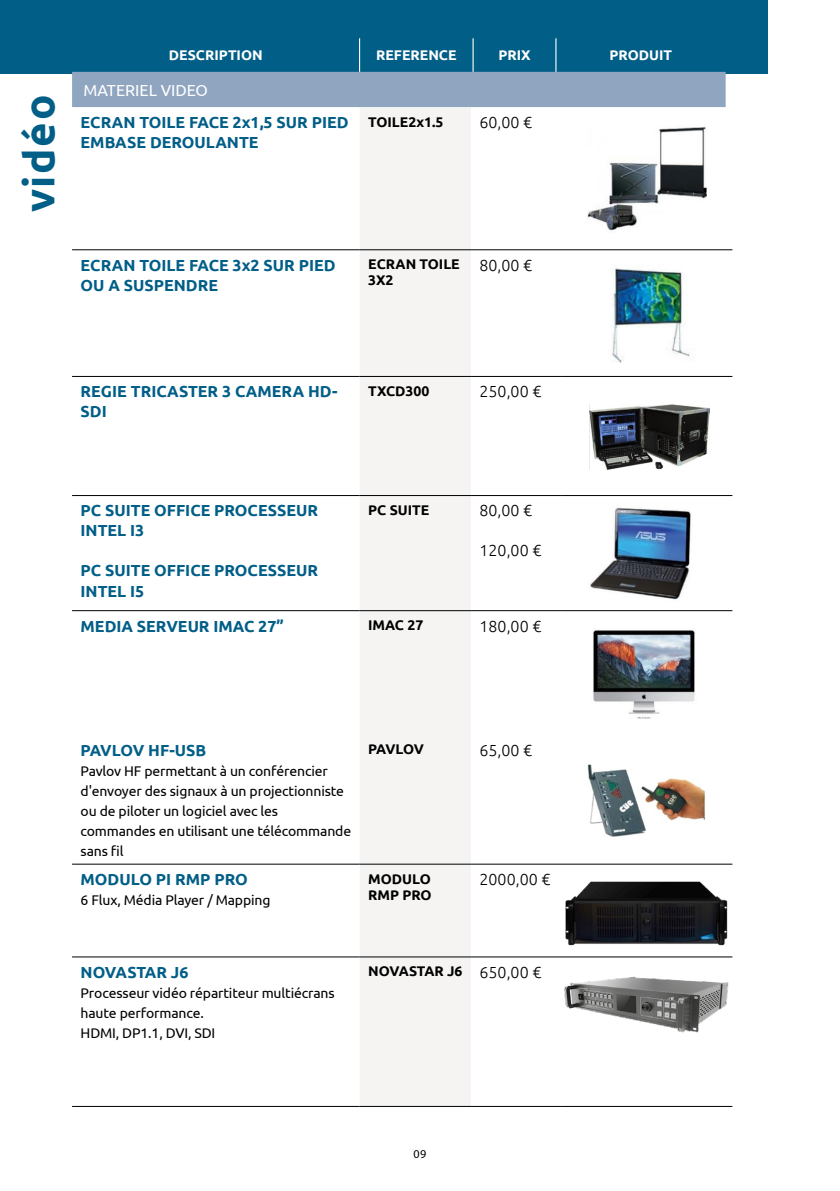
<style>
.page{position:relative;width:840px;height:1191px;background:#fff}
.page>*{position:absolute;margin:0;border:0;box-sizing:border-box;transform-origin:0 0}
.t1{font:700 42px "Ubuntu";letter-spacing:.04em;color:#005e87}
.t2{font:700 16px/20px "Ubuntu";color:#005e87}
.t3{font:300 16px "Ubuntu";color:#000}
.t4{font:16px "Ubuntu";color:#fff}
.t5{font:14px/20px "Ubuntu";letter-spacing:-.01em;color:#000}
.t6{font:700 14px/16px "Ubuntu";color:#000}
.t7{font:700 14px "Ubuntu";color:#fff}
.t8{font:12px "Myriad Pro";color:#000}
</style>
<div class="page">
<div style="left:359px;top:107px;width:112px;height:999px;background:#f5f4f3"></div>
<hr style="left:72px;top:249px;width:287px;height:1px;background:#000">
<hr style="left:359px;top:249px;width:112px;height:1px;background:#000">
<hr style="left:471px;top:249px;width:90px;height:1px;background:#000">
<hr style="left:561px;top:249px;width:171px;height:1px;background:#000">
<hr style="left:72px;top:376px;width:287px;height:1px;background:#000">
<hr style="left:359px;top:376px;width:112px;height:1px;background:#000">
<hr style="left:471px;top:376px;width:90px;height:1px;background:#000">
<hr style="left:561px;top:376px;width:171px;height:1px;background:#000">
<hr style="left:72px;top:495px;width:287px;height:1px;background:#000">
<hr style="left:359px;top:495px;width:112px;height:1px;background:#000">
<hr style="left:471px;top:495px;width:90px;height:1px;background:#000">
<hr style="left:561px;top:495px;width:171px;height:1px;background:#000">
<hr style="left:72px;top:610px;width:287px;height:1px;background:#000">
<hr style="left:359px;top:610px;width:112px;height:1px;background:#000">
<hr style="left:471px;top:610px;width:90px;height:1px;background:#000">
<hr style="left:561px;top:610px;width:171px;height:1px;background:#000">
<hr style="left:72px;top:956px;width:287px;height:1px;background:#000">
<hr style="left:359px;top:956px;width:112px;height:1px;background:#000">
<hr style="left:471px;top:956px;width:90px;height:1px;background:#000">
<hr style="left:561px;top:956px;width:171px;height:1px;background:#000">
<hr style="left:72px;top:1106px;width:287px;height:1px;background:#000">
<hr style="left:359px;top:1106px;width:112px;height:1px;background:#000">
<hr style="left:471px;top:1106px;width:90px;height:1px;background:#000">
<hr style="left:561px;top:1106px;width:171px;height:1px;background:#000">
<hr style="left:72px;top:864px;width:287px;height:1px;background:#000">
<hr style="left:359px;top:864px;width:112px;height:1px;background:#000">
<hr style="left:471px;top:864px;width:90px;height:1px;background:#000">
<hr style="left:561px;top:864px;width:171px;height:1px;background:#000">
<img style="left:587px;top:127px;width:119px;height:105px">
<img style="left:612px;top:268px;width:82px;height:95px">
<img style="left:589px;top:404px;width:120px;height:65px">
<img style="left:590px;top:508px;width:101px;height:92px">
<img style="left:593px;top:630px;width:102px;height:88px">
<img style="left:587px;top:764px;width:119px;height:73px">
<img style="left:565px;top:881px;width:163px;height:65px">
<img style="left:561px;top:957px;width:171px;height:76px">
<div style="left:0;top:0;width:767px;height:73px;background:#005e87"></div>
<svg style="left:72px;top:38px;width:653px;height:69px"></svg>
<hr style="left:359px;top:38px;width:1px;height:34px;background:#fff">
<hr style="left:472px;top:38px;width:1px;height:34px;background:#fff">
<hr style="left:555px;top:38px;width:1px;height:34px;background:#fff">
<p class="t1" style="left:14px;top:212px;width:119px;rotate:-90deg">vidéo</p>
<p class="t7" style="left:169px;top:47px;width:95px">DESCRIPTION</p>
<p class="t7" style="left:376px;top:47px;width:82px">REFERENCE</p>
<p class="t7" style="left:498px;top:47px;width:34px">PRIX</p>
<p class="t7" style="left:609px;top:47px;width:64px">PRODUIT</p>
<p class="t4" style="left:83px;top:80px;width:126px">MATERIEL VIDEO</p>
<p class="t2" style="left:81px;top:112px;width:269px">ECRAN TOILE FACE 2x1,5 SUR PIED<br>EMBASE DEROULANTE</p>
<p class="t6" style="left:368px;top:114px;width:77px">TOILE2x1.5</p>
<p class="t3" style="left:479px;top:113px;width:54px">60,00 €</p>
<p class="t2" style="left:81px;top:255px;width:256px">ECRAN TOILE FACE 3x2 SUR PIED<br>OU A SUSPENDRE</p>
<p class="t6" style="left:368px;top:256px;width:93px">ECRAN TOILE<br>3X2</p>
<p class="t3" style="left:479px;top:255px;width:54px">80,00 €</p>
<p class="t2" style="left:81px;top:381px;width:258px">REGIE TRICASTER 3 CAMERA HD-<br>SDI</p>
<p class="t6" style="left:368px;top:382px;width:63px">TXCD300</p>
<p class="t3" style="left:479px;top:382px;width:63px">250,00 €</p>
<p class="t2" style="left:81px;top:500px;width:239px">PC SUITE OFFICE PROCESSEUR<br>INTEL I3</p>
<p class="t2" style="left:81px;top:560px;width:239px">PC SUITE OFFICE PROCESSEUR<br>INTEL I5</p>
<p class="t6" style="left:368px;top:502px;width:62px">PC SUITE</p>
<p class="t3" style="left:479px;top:501px;width:54px">80,00 €</p>
<p class="t3" style="left:479px;top:541px;width:63px">120,00 €</p>
<p class="t2" style="left:81px;top:615px;width:204px">MEDIA SERVEUR IMAC 27”</p>
<p class="t6" style="left:368px;top:617px;width:57px">IMAC 27</p>
<p class="t3" style="left:479px;top:616px;width:63px">180,00 €</p>
<p class="t2" style="left:81px;top:739px;width:127px">PAVLOV HF-USB</p>
<p class="t5" style="left:81px;top:760px;width:272px">Pavlov HF permettant à un conférencier d'envoyer des signaux à un projectionniste ou de piloter un logiciel avec les commandes en utilisant une télécommande sans fil</p>
<p class="t2" style="left:81px;top:869px;width:168px">MODULO PI RMP PRO</p>
<p class="t5" style="left:81px;top:889px;width:191px">6 Flux, Média Player / Mapping</p>
<p class="t6" style="left:368px;top:741px;width:57px">PAVLOV</p>
<p class="t3" style="left:479px;top:740px;width:54px">65,00 €</p>
<p class="t6" style="left:368px;top:870px;width:65px">MODULO<br>RMP PRO</p>
<p class="t3" style="left:479px;top:869px;width:72px">2000,00 €</p>
<p class="t2" style="left:81px;top:962px;width:109px">NOVASTAR J6</p>
<p class="t5" style="left:81px;top:982px;width:255px">Processeur vidéo répartiteur multiécrans haute performance.</p>
<p class="t5" style="left:81px;top:1022px;width:136px">HDMI, DP1.1, DVI, SDI</p>
<p class="t6" style="left:368px;top:963px;width:96px">NOVASTAR J6</p>
<p class="t3" style="left:479px;top:962px;width:63px">650,00 €</p>
<p class="t8" style="left:413px;top:1146px;width:14px">09</p>
</div>
